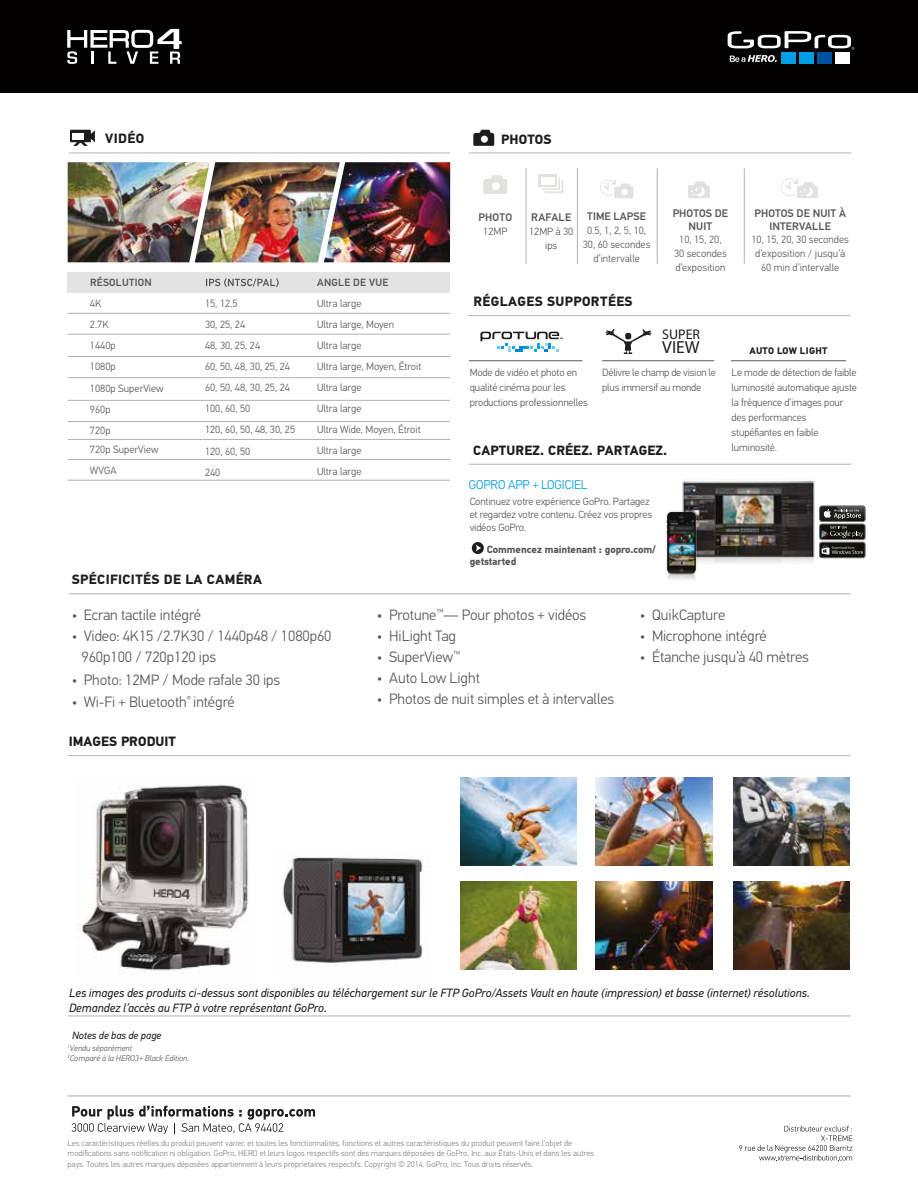
<style>
.page{position:relative;width:918px;height:1188px;background:#fff}
.page>*{position:absolute;margin:0;border:0;box-sizing:border-box;transform-origin:0 0}
.t1{font:600 17.55px "Myriad Pro";color:#1d1d1b}
.t2{font:300 15px/21px "PF Din Text Pro";letter-spacing:-.005em;color:#575756}
.t3{font:600 13.95px "Myriad Pro";color:#1d1d1b}
.t4{font:700 13.5px "PF Din Text Pro";letter-spacing:.03em;color:#1d1d1b}
.t5{font:700 13.5px "PF Din Text Pro";letter-spacing:.01em;color:#1d1d1b}
.t6{font:700 13.5px "PF Din Text Pro";letter-spacing:.005em;color:#1d1d1b}
.t7{font:300 12.75px "PF Din Text Pro";letter-spacing:-.01em;color:#009fe3}
.t8{font:italic 12px/14.4px "PF Din Text Pro";color:#1d1d1b}
.t9{font:500 10.95px/12.3px "PF Din Text Pro";letter-spacing:.01em;color:#575756;text-align:center}
.t10{font:300 10.5px/21px "PF Din Text Pro";letter-spacing:-.01em;color:#575756}
.t11{font:700 10.5px/12.8px "PF Din Text Pro";letter-spacing:-.01em;color:#575756}
.t12{font:500 10.5px "PF Din Text Pro";letter-spacing:.025em;color:#575756}
.t13{font:italic 10.5px "PF Din Text Pro";color:#1d1d1b}
.t14{font:700 9.6px "PF Din Text Pro";letter-spacing:.03em;color:#1d1d1b}
.t15{font:300 8.25px/10.5px "PF Din Text Pro";letter-spacing:.005em;color:#808284}
.t16{font:italic 300 8.25px/9.9px "PF Din Text Pro";letter-spacing:.005em;color:#575756}
</style>
<div class="page">
<div style="left:0;top:0;width:918px;height:93px;background:#030000"></div>
<hr style="left:468px;top:315px;width:382px;height:1px;background:#b3b2b2">
<hr style="left:469px;top:153px;width:382px;height:1px;background:#b3b2b2">
<hr style="left:469px;top:464px;width:382px;height:1px;background:#b3b2b2">
<svg style="left:473px;top:130px;width:21px;height:16px"></svg>
<div style="left:481px;top:136px;width:7px;height:7px;background:#fff;border-radius:50%"></div>
<hr style="left:69px;top:153px;width:381px;height:1px;background:#b3b2b2">
<svg style="left:70px;top:130px;width:25px;height:16px"></svg>
<div style="left:73px;top:133px;width:11px;height:7px;background:#fff"></div>
<img style="left:460px;top:882px;width:117px;height:87px">
<img style="left:596px;top:882px;width:116px;height:87px">
<img style="left:733px;top:882px;width:117px;height:87px">
<img style="left:460px;top:778px;width:117px;height:87px">
<img style="left:596px;top:778px;width:116px;height:87px">
<img style="left:733px;top:778px;width:117px;height:87px">
<hr style="left:68px;top:755px;width:783px;height:1px;background:#b3b2b2">
<hr style="left:69px;top:594px;width:781px;height:1px;background:#b3b2b2">
<hr style="left:68px;top:1016px;width:783px;height:1px;background:#b3b2b2">
<div style="left:781px;top:53px;width:15px;height:11px;background:#009fe3"></div>
<div style="left:799px;top:53px;width:15px;height:11px;background:#009fe3"></div>
<div style="left:835px;top:53px;width:15px;height:11px;background:#fff"></div>
<div style="left:817px;top:53px;width:15px;height:11px;background:#0052a1"></div>
<svg style="left:728px;top:31px;width:127px;height:31px"></svg>
<svg style="left:483px;top:175px;width:24px;height:19px"></svg>
<hr style="left:526px;top:168px;width:1px;height:96px;background:#b3b2b2">
<svg style="left:600px;top:180px;width:34px;height:18px"></svg>
<hr style="left:744px;top:168px;width:1px;height:96px;background:#b3b2b2">
<hr style="left:577px;top:168px;width:1px;height:96px;background:#b3b2b2">
<hr style="left:657px;top:168px;width:1px;height:96px;background:#b3b2b2">
<div style="left:538px;top:174px;width:19px;height:13px;background:#e3e0de"></div>
<div style="left:541px;top:177px;width:14px;height:8px;background:#fff"></div>
<svg style="left:542px;top:177px;width:21px;height:16px"></svg>
<div style="left:68px;top:272px;width:382px;height:20px;background:#e3e3e3"></div>
<svg style="left:206px;top:278px;width:73px;height:9px"></svg>
<hr style="left:68px;top:334px;width:382px;height:1px;background:#b3b2b2">
<hr style="left:68px;top:356px;width:382px;height:1px;background:#b3b2b2">
<hr style="left:68px;top:313px;width:382px;height:1px;background:#b3b2b2">
<hr style="left:68px;top:377px;width:382px;height:1px;background:#b3b2b2">
<hr style="left:68px;top:400px;width:382px;height:1px;background:#b3b2b2">
<hr style="left:68px;top:421px;width:382px;height:1px;background:#b3b2b2">
<hr style="left:68px;top:439px;width:382px;height:1px;background:#b3b2b2">
<hr style="left:68px;top:480px;width:382px;height:1px;background:#b3b2b2">
<hr style="left:68px;top:459px;width:382px;height:1px;background:#b3b2b2">
<svg style="left:480px;top:332px;width:83px;height:20px"></svg>
<hr style="left:469px;top:360px;width:113px;height:1px;background:#575756">
<hr style="left:731px;top:360px;width:115px;height:1px;background:#575756">
<hr style="left:603px;top:360px;width:111px;height:1px;background:#575756">
<svg style="left:605px;top:329px;width:47px;height:25px"></svg>
<svg style="left:472px;top:542px;width:12px;height:12px"></svg>
<svg style="left:67px;top:29px;width:115px;height:35px"></svg>
<div style="left:820px;top:542px;width:45px;height:16px;background:#12110c;border-radius:2px"></div>
<div style="left:819px;top:542px;width:46px;height:16px;border:1px solid #706f6f;border-radius:2px"></div>
<svg style="left:836px;top:546px;width:27px;height:8px"></svg>
<div style="left:819px;top:524px;width:46px;height:16px;border:1px solid #706f6f;border-radius:2px"></div>
<svg style="left:836px;top:526px;width:27px;height:12px"></svg>
<img style="left:836px;top:506px;width:29px;height:14px">
<svg style="left:836px;top:509px;width:25px;height:10px"></svg>
<div style="left:819px;top:506px;width:46px;height:16px;border:1px solid #706f6f;border-radius:2px"></div>
<img style="left:682px;top:480px;width:154px;height:83px">
<img style="left:665px;top:503px;width:39px;height:77px">
<svg style="left:781px;top:178px;width:37px;height:20px"></svg>
<svg style="left:688px;top:181px;width:22px;height:17px"></svg>
<img style="left:210px;top:162px;width:114px;height:100px">
<img style="left:68px;top:162px;width:142px;height:100px">
<img style="left:324px;top:162px;width:126px;height:100px">
<img style="left:282px;top:857px;width:141px;height:109px">
<img style="left:78px;top:784px;width:170px;height:187px">
<hr style="left:68px;top:1096px;width:782px;height:1px;background:#a7a9ac">
<svg style="left:72px;top:1106px;width:243px;height:28px"></svg>
<svg style="left:739px;top:1126px;width:113px;height:35px"></svg>
<p class="t4" style="left:105px;top:130px;width:40px">VIDÉO</p>
<p class="t12" style="left:90px;top:276px;width:63px">RÉSOLUTION</p>
<p class="t10" style="left:90px;top:293px;width:27px">4K<br>2.7K<br>1440p<br>1080p</p>
<p class="t10" style="left:90px;top:379px;width:75px">1080p SuperView<br>960p<br>720p</p>
<p class="t10" style="left:90px;top:439px;width:70px">720p SuperView<br>WVGA</p>
<p class="t10" style="left:205px;top:293px;width:92px">15, 12.5<br>30, 25, 24<br>48, 30, 25, 24<br>60, 50, 48, 30, 25, 24<br>60, 50, 48, 30, 25, 24<br>100, 60, 50<br>120, 60, 50, 48, 30, 25<br>120, 60, 50</p>
<p class="t10" style="left:205px;top:462px;width:17px">240</p>
<p class="t12" style="left:317px;top:276px;width:73px">ANGLE DE VUE</p>
<p class="t10" style="left:317px;top:293px;width:106px">Ultra large<br>Ultra large, Moyen<br>Ultra large<br>Ultra large, Moyen, Étroit<br>Ultra large<br>Ultra large<br>Ultra Wide, Moyen, Étroit<br>Ultra large<br>Ultra large</p>
<p class="t4" style="left:72px;top:571px;width:192px">SPÉCIFICITÉS DE LA CAMÉRA</p>
<p class="t4" style="left:501px;top:131px;width:52px">PHOTOS</p>
<p class="t9" style="left:478px;top:211px;width:35px">PHOTO</p>
<p class="t10" style="left:483px;top:221px;width:26px">12MP</p>
<p class="t9" style="left:531px;top:211px;width:41px">RAFALE</p>
<p class="t10" style="left:529px;top:225px;width:46px;line-height:13.6px;text-align:center">12MP à 30 ips</p>
<p class="t9" style="left:587px;top:211px;width:60px">TIME LAPSE</p>
<p class="t10" style="left:583px;top:224px;width:69px;line-height:13.6px;text-align:center">0.5, 1, 2, 5, 10,<br>30, 60 secondes d’intervalle</p>
<p class="t4" style="left:473px;top:293px;width:161px">RÉGLAGES SUPPORTÉES</p>
<p class="t9" style="left:673px;top:208px;width:57px">PHOTOS DE<br>NUIT</p>
<p class="t10" style="left:674px;top:233px;width:54px;line-height:13.6px;text-align:center">10, 15, 20,<br>30 secondes d’exposition</p>
<h3 class="t3" style="left:662px;top:326px;width:39px">SUPER</h3>
<h1 class="t1" style="left:662px;top:337px;width:39px">VIEW</h1>
<p class="t9" style="left:754px;top:208px;width:93px">PHOTOS DE NUIT À<br>INTERVALLE</p>
<p class="t10" style="left:751px;top:233px;width:99px;line-height:13.6px;text-align:center">10, 15, 20, 30 secondes d’exposition / jusqu’à<br>60 min d’intervalle</p>
<p class="t14" style="left:749px;top:345px;width:80px">AUTO LOW LIGHT</p>
<p class="t10" style="left:470px;top:365px;width:120px;line-height:15px">Mode de vidéo et photo en qualité cinéma pour les productions professionnelles</p>
<p class="t10" style="left:602px;top:365px;width:115px;line-height:15px">Délivre le champ de vision le plus immersif au monde</p>
<p class="t10" style="left:732px;top:365px;width:127px;line-height:15px">Le mode de détection de faible luminosité automatique ajuste la fréquence d’images pour des performances stupéfiantes en faible luminosité.</p>
<p class="t5" style="left:473px;top:442px;width:195px">CAPTUREZ. CRÉEZ. PARTAGEZ.</p>
<p class="t7" style="left:469px;top:478px;width:120px">GOPRO APP + LOGICIEL</p>
<p class="t10" style="left:470px;top:496px;width:184px;line-height:12.8px">Continuez votre expérience GoPro. Partagez et regardez votre contenu. Créez vos propres vidéos GoPro.</p>
<p class="t11" style="left:470px;top:543px;width:188px;text-indent:17px">Commencez maintenant : gopro.com/ getstarted</p>
<h2 class="t2" style="left:72px;top:605px;width:131px">• Ecran tactile intégré</h2>
<h2 class="t2" style="left:82px;top:626px;width:252px;text-indent:-10px">• Video: 4K15 /2.7K30 / 1440p48 / 1080p60<br>960p100 / 720p120 ips</h2>
<h2 class="t2" style="left:72px;top:669px;width:210px">• Photo: 12MP / Mode rafale 30 ips</h2>
<h2 class="t2" style="left:72px;top:691px;width:164px">• Wi-Fi + Bluetooth<sup>®</sup> intégré</h2>
<p class="t6" style="left:69px;top:733px;width:109px">IMAGES PRODUIT</p>
<h2 class="t2" style="left:377px;top:605px;width:211px">• Protune<sup>™</sup>— Pour photos + vidéos</h2>
<h2 class="t2" style="left:377px;top:626px;width:81px">• HiLight Tag</h2>
<h2 class="t2" style="left:377px;top:647px;width:85px">• SuperView<sup>™</sup></h2>
<h2 class="t2" style="left:377px;top:668px;width:104px">• Auto Low Light</h2>
<h2 class="t2" style="left:377px;top:689px;width:239px">• Photos de nuit simples et à intervalles</h2>
<h2 class="t2" style="left:640px;top:605px;width:87px">• QuikCapture</h2>
<h2 class="t2" style="left:640px;top:626px;width:128px">• Microphone intégré</h2>
<h2 class="t2" style="left:640px;top:647px;width:171px">• Étanche jusqu’à 40 mètres</h2>
<p class="t8" style="left:69px;top:986px;width:743px">Les images des produits ci-dessus sont disponibles au téléchargement sur le FTP GoPro/Assets Vault en haute (impression) et basse (internet) résolutions.<br>Demandez l’accès au FTP à votre représentant GoPro.</p>
<p class="t13" style="left:72px;top:1029px;width:91px">Notes de bas de page</p>
<p class="t16" style="left:67px;top:1043px;width:123px"><sup>1</sup>Vendu séparément<br><sup>2</sup>Comparé à la HERO3+ Black Edition.</p>
<p class="t15" style="left:68px;top:1138px;width:528px">Les caractéristiques réelles du produit peuvent varier, et toutes les fonctionnalités, fonctions et autres caractéristiques du produit peuvent faire l'objet de modifications sans notification ni obligation. GoPro, HERO et leurs logos respectifs sont des marques déposées de GoPro, Inc. aux États-Unis et dans les autres pays. Toutes les autres marques déposées appartiennent à leurs propriétaires respectifs. Copyright © 2014. GoPro, Inc. Tous droits réservés.</p>
</div>
